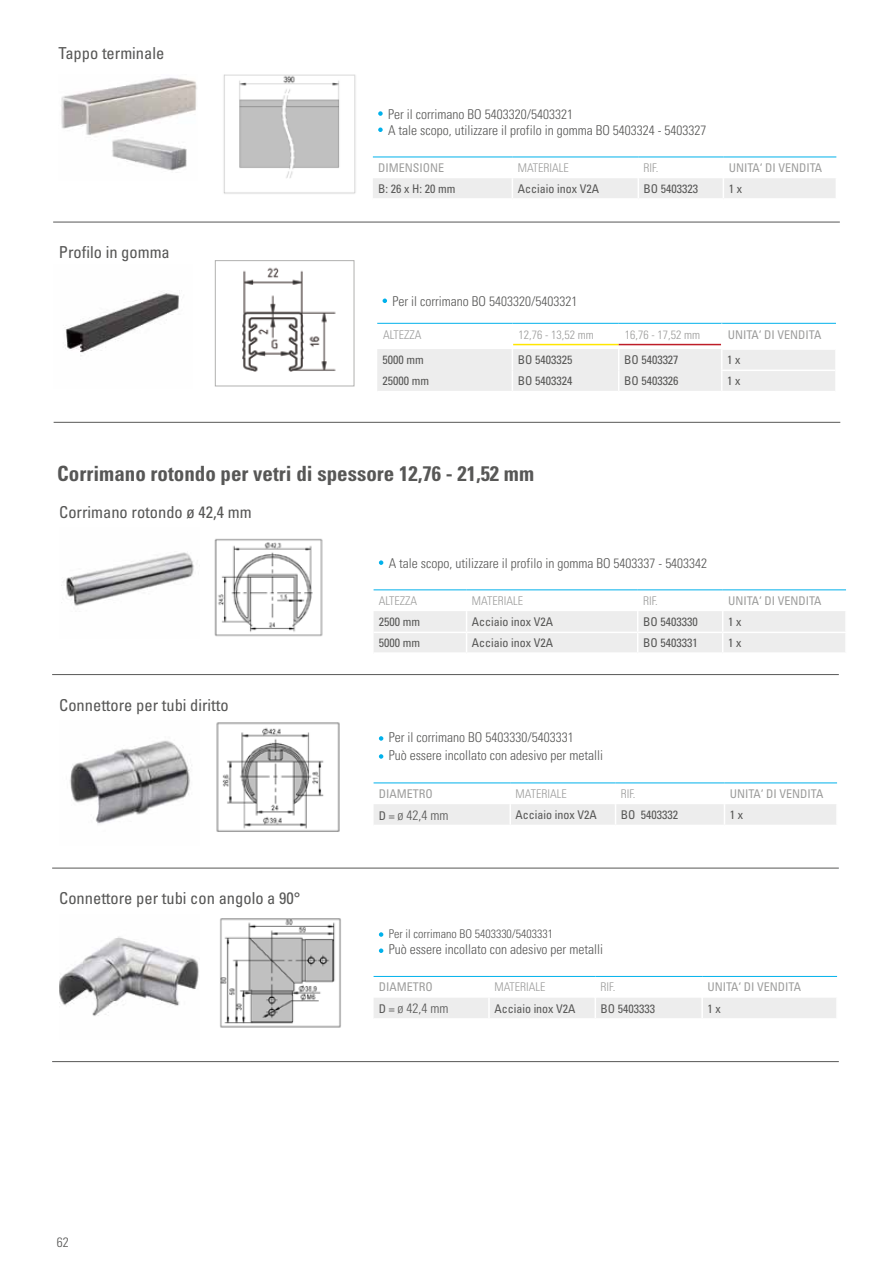
<style>
.page{position:relative;width:893px;height:1263px;background:#fff}
.page>*{position:absolute;margin:0;border:0;box-sizing:border-box;transform-origin:0 0}
.t1{font:21px "Univers LTCYR 67 Bold Cond";color:#575756}
.t2{font:condensed 16.5px "Univers LTCYR 57";color:#575756}
.t3{font:13.5px/16.2px "Univers LTCYR 47 Light Cond";color:#575756}
.t4{font:condensed 12px "Univers LTCYR 57";color:#575756}
.t5{font:condensed 12px "Univers LTCYR 57";color:#9d9d9c}
.t6{font:12px "Univers LTCYR 47 Light Cond";color:#9d9d9c}
.t7{font:12px "Univers LTCYR 47 Light Cond";color:#575756}
.s1{font-family:"Univers LTCYR 57";font-stretch:condensed;font-size:12px}
</style>
<div class="page">
<img style="left:65px;top:290px;width:115px;height:66px">
<img style="left:61px;top:77px;width:136px;height:58px">
<img style="left:112px;top:138px;width:75px;height:33px">
<img style="left:242px;top:267px;width:94px;height:105px">
<div style="left:215px;top:260px;width:139px;height:126px;border:1px solid #9d9d9c"></div>
<svg style="left:377px;top:298px;width:458px;height:25px"></svg>
<hr style="left:377px;top:323px;width:135px;height:1px;background:#00b1eb">
<hr style="left:512px;top:323px;width:107px;height:1px;background:#00b1eb">
<hr style="left:619px;top:323px;width:103px;height:1px;background:#00b1eb">
<hr style="left:722px;top:323px;width:114px;height:1px;background:#00b1eb">
<svg style="left:377px;top:343px;width:458px;height:48px;background:#efeeed"></svg>
<hr style="left:619px;top:344px;width:102px;height:1px;background:#be1d28">
<svg style="left:383px;top:299px;width:4px;height:4px"></svg>
<hr style="left:373px;top:157px;width:139px;height:1px;background:#00b1eb">
<hr style="left:512px;top:157px;width:126px;height:1px;background:#00b1eb">
<hr style="left:638px;top:157px;width:85px;height:1px;background:#00b1eb">
<hr style="left:723px;top:157px;width:113px;height:1px;background:#00b1eb">
<div style="left:373px;top:178px;width:463px;height:20px;background:#ededed"></div>
<svg style="left:373px;top:111px;width:463px;height:46px"></svg>
<hr style="left:53px;top:222px;width:787px;height:1px;background:#575756">
<img style="left:223px;top:74px;width:133px;height:120px">
<hr style="left:54px;top:422px;width:786px;height:1px;background:#575756">
<img style="left:61px;top:552px;width:133px;height:54px">
<img style="left:214px;top:538px;width:109px;height:99px">
<img style="left:69px;top:740px;width:123px;height:84px">
<img style="left:59px;top:936px;width:140px;height:80px">
<img style="left:216px;top:722px;width:124px;height:110px">
<img style="left:220px;top:918px;width:121px;height:110px">
<hr style="left:52px;top:868px;width:787px;height:1px;background:#575756">
<hr style="left:52px;top:1061px;width:787px;height:1px;background:#575756">
<hr style="left:52px;top:674px;width:787px;height:1px;background:#575756">
<svg style="left:374px;top:560px;width:472px;height:92px"></svg>
<svg style="left:374px;top:783px;width:463px;height:1px"></svg>
<hr style="left:614px;top:783px;width:3px;height:21px;background:#fff">
<hr style="left:723px;top:783px;width:3px;height:21px;background:#fff">
<div style="left:374px;top:804px;width:462px;height:21px;background:#ededed"></div>
<svg style="left:374px;top:736px;width:463px;height:47px"></svg>
<hr style="left:374px;top:976px;width:115px;height:1px;background:#00b1eb">
<hr style="left:489px;top:976px;width:106px;height:1px;background:#00b1eb">
<hr style="left:595px;top:976px;width:107px;height:1px;background:#00b1eb">
<hr style="left:702px;top:976px;width:135px;height:1px;background:#00b1eb">
<div style="left:374px;top:998px;width:462px;height:20px;background:#ededed"></div>
<svg style="left:374px;top:932px;width:463px;height:44px"></svg>
<p class="t2" style="left:58px;top:43px;width:107px">Tappo terminale</p>
<p class="t2" style="left:59px;top:242px;width:112px">Profilo in gomma</p>
<p class="t3" style="left:388px;top:105px;width:320px">Per il corrimano BO 5403320/5403321<br>A tale scopo, utilizzare il profilo in gomma BO 5403324 - 5403327</p>
<p class="t5" style="left:378px;top:160px;width:68px">DIMENSIONE</p>
<p class="t6" style="left:518px;top:159px;width:53px">MATERIALE</p>
<p class="t6" style="left:644px;top:159px;width:16px">RIF.</p>
<p class="t5" style="left:729px;top:160px;width:95px">UNITA‘ DI VENDITA</p>
<p class="t4" style="left:378px;top:181px;width:79px">B: 26 x H: 20 mm</p>
<p class="t4" style="left:518px;top:181px;width:83px">Acciaio inox V2A</p>
<p class="t4" style="left:644px;top:181px;width:56px">BO 5403323</p>
<p class="t4" style="left:729px;top:181px;width:15px">1 x</p>
<p class="t3" style="left:392px;top:292px;width:187px">Per il corrimano BO 5403320/5403321</p>
<p class="t6" style="left:383px;top:326px;width:40px">ALTEZZA</p>
<p class="t6" style="left:518px;top:326px;width:77px">12,76 - 13,52 mm</p>
<p class="t6" style="left:625px;top:326px;width:77px">16,76 - 17,52 mm</p>
<p class="t5" style="left:728px;top:327px;width:95px">UNITA‘ DI VENDITA</p>
<p class="t4" style="left:383px;top:352px;width:43px">5000 mm</p>
<p class="t4" style="left:518px;top:352px;width:56px">BO 5403325</p>
<p class="t4" style="left:624px;top:352px;width:56px">BO 5403327</p>
<p class="t4" style="left:727px;top:352px;width:15px">1 x</p>
<p class="t4" style="left:383px;top:373px;width:48px">25000 mm</p>
<p class="t4" style="left:518px;top:373px;width:56px">BO 5403324</p>
<p class="t4" style="left:624px;top:373px;width:56px">BO 5403326</p>
<p class="t4" style="left:727px;top:373px;width:15px">1 x</p>
<h1 class="t1" style="left:57px;top:461px;width:478px">Corrimano rotondo per vetri di spessore 12,76 - 21,52 mm</h1>
<p class="t2" style="left:59px;top:501px;width:194px">Corrimano rotondo ø 42,4 mm</p>
<p class="t3" style="left:389px;top:554px;width:320px">A tale scopo, utilizzare il profilo in gomma BO 5403337 - 5403342</p>
<p class="t6" style="left:379px;top:592px;width:40px">ALTEZZA</p>
<p class="t6" style="left:472px;top:592px;width:53px">MATERIALE</p>
<p class="t6" style="left:643px;top:592px;width:16px">RIF.</p>
<p class="t5" style="left:728px;top:593px;width:95px">UNITA‘ DI VENDITA</p>
<p class="t4" style="left:379px;top:614px;width:43px">2500 mm</p>
<p class="t4" style="left:472px;top:614px;width:83px">Acciaio inox V2A</p>
<p class="t4" style="left:643px;top:614px;width:56px">BO 5403330</p>
<p class="t4" style="left:728px;top:614px;width:15px">1 x</p>
<p class="t4" style="left:379px;top:635px;width:43px">5000 mm</p>
<p class="t4" style="left:472px;top:635px;width:83px">Acciaio inox V2A</p>
<p class="t4" style="left:643px;top:635px;width:56px">BO 5403331</p>
<p class="t4" style="left:728px;top:635px;width:15px">1 x</p>
<p class="t2" style="left:59px;top:694px;width:171px">Connettore per tubi diritto</p>
<p class="t2" style="left:59px;top:888px;width:243px">Connettore per tubi con angolo a 90°</p>
<p class="t3" style="left:389px;top:728px;width:216px;line-height:18px">Per il corrimano BO 5403330/5403331<br>Può essere incollato con adesivo per metalli</p>
<p class="t5" style="left:379px;top:786px;width:55px">DIAMETRO</p>
<p class="t6" style="left:516px;top:785px;width:53px">MATERIALE</p>
<p class="t6" style="left:621px;top:785px;width:16px">RIF.</p>
<p class="t5" style="left:730px;top:786px;width:95px">UNITA‘ DI VENDITA</p>
<p class="t3" style="left:379px;top:806px;width:71px"><span class="s1">D =</span> ø 42,4 mm</p>
<p class="t4" style="left:516px;top:807px;width:83px">Acciaio inox V2A</p>
<p class="t4" style="left:621px;top:807px;width:59px">BO 5403332</p>
<p class="t4" style="left:730px;top:807px;width:15px">1 x</p>
<p class="t7" style="left:389px;top:926px;width:166px">Per il corrimano BO 5403330/5403331</p>
<p class="t3" style="left:389px;top:941px;width:216px">Può essere incollato con adesivo per metalli</p>
<p class="t5" style="left:379px;top:979px;width:55px">DIAMETRO</p>
<p class="t6" style="left:494px;top:979px;width:53px">MATERIALE</p>
<p class="t6" style="left:601px;top:979px;width:16px">RIF.</p>
<p class="t5" style="left:707px;top:979px;width:95px">UNITA‘ DI VENDITA</p>
<p class="t3" style="left:379px;top:999px;width:71px"><span class="s1">D =</span> ø 42,4 mm</p>
<p class="t4" style="left:494px;top:1001px;width:83px">Acciaio inox V2A</p>
<p class="t4" style="left:601px;top:1001px;width:56px">BO 5403333</p>
<p class="t4" style="left:707px;top:1001px;width:15px">1 x</p>
<p class="t3" style="left:57px;top:1233px;width:13px">62</p>
</div>
